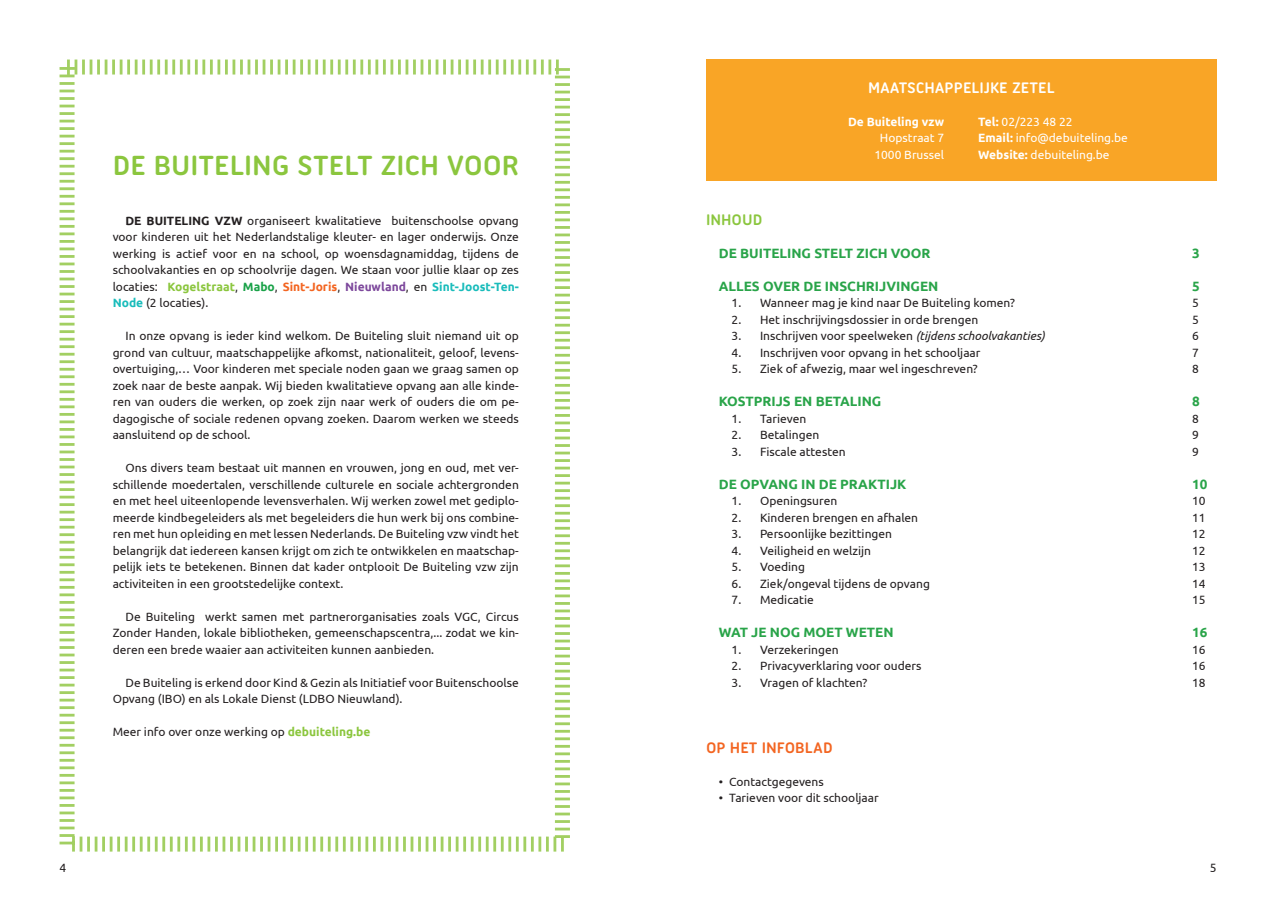
<style>
.page{position:relative;width:1276px;height:910px;background:#fff}
.page>*{position:absolute;margin:0;border:0;box-sizing:border-box;transform-origin:0 0}
.t1{font:700 30px "Ubuntu Titling";color:#8bc63e}
.t2{font:700 16.5px "Ubuntu Titling";color:#fff}
.t3{font:700 16.5px "Ubuntu Titling";color:#f36521}
.t4{font:700 16.5px "Ubuntu Titling";color:#8bc63e}
.t5{font:700 13.5px "Ubuntu";color:#29a449}
.t6{font:12px/16.5px "Ubuntu";color:#231f20;text-align:justify}
.t7{font:12px/16.5px "Ubuntu";color:#fff;text-align:center}
.t8{font:700 12px "Ubuntu";color:#fff}
.s1{font-weight:700}
.s2{font-weight:700;color:#8bc63e}
.s3{font-weight:700;color:#1aa249}
.s4{font-weight:700;color:#f36521}
.s5{font-weight:700;color:#7d489c}
.s6{font-weight:700;color:#19bcbb}
.s7{font-style:italic}
</style>
<div class="page">
<svg style="left:59px;top:59px;width:511px;height:793px"></svg>
<div style="left:706px;top:60px;width:510px;height:121px;background:#f9a526"></div>
<h1 class="t1" style="left:113px;top:148px;width:408px">DE BUITELING STELT ZICH VOOR</h1>
<p class="t6" style="left:113px;top:212px;width:408px;text-indent:13px"><span class="s1">DE BUITELING VZW</span> organiseert kwalitatieve buitenschoolse opvang voor kinderen uit het Nederlandstalige kleuter- en lager onderwijs. Onze werking is actief voor en na school, op woensdagnamiddag, tijdens de schoolvakanties en op schoolvrije dagen. We staan voor jullie klaar op zes locaties: <span class="s2">Kogelstraat</span>, <span class="s3">Mabo</span>, <span class="s4">Sint-Joris</span>, <span class="s5">Nieuwland</span>, en <span class="s6">Sint-Joost-Ten-Node</span> (2 locaties).</p>
<p class="t6" style="left:113px;top:327px;width:408px;text-indent:13px">In onze opvang is ieder kind welkom. De Buiteling sluit niemand uit op grond van cultuur, maatschappelijke afkomst, nationaliteit, geloof, levens&shy;overtuiging,… Voor kinderen met speciale noden gaan we graag samen op zoek naar de beste aanpak. Wij bieden kwalitatieve opvang aan alle kinde&shy;ren van ouders die werken, op zoek zijn naar werk of ouders die om pe&shy;dagogische of sociale redenen opvang zoeken. Daarom werken we steeds aansluitend op de school.</p>
<p class="t6" style="left:113px;top:459px;width:408px;text-indent:13px">Ons divers team bestaat uit mannen en vrouwen, jong en oud, met ver&shy;schillende moedertalen, verschillende culturele en sociale achtergronden en met heel uiteenlopende levensverhalen. Wij werken zowel met gediplo&shy;meerde kindbegeleiders als met begeleiders die hun werk bij ons combine&shy;ren met hun opleiding en met lessen Nederlands. De Buiteling vzw vindt het belangrijk dat iedereen kansen krijgt om zich te ontwikkelen en maatschap&shy;pelijk iets te betekenen. Binnen dat kader ontplooit De Buiteling vzw zijn activiteiten in een grootstedelijke context.</p>
<p class="t6" style="left:113px;top:608px;width:408px;text-indent:13px">De Buiteling werkt samen met partnerorganisaties zoals VGC, Circus Zonder Handen, lokale bibliotheken, gemeenschapscentra,... zodat we kin&shy;deren een brede waaier aan activiteiten kunnen aanbieden.</p>
<p class="t6" style="left:113px;top:674px;width:408px;text-indent:13px">De Buiteling is erkend door Kind &amp; Gezin als Initiatief voor Buitenschoolse<br>Opvang (IBO) en als Lokale Dienst (LDBO Nieuwland).</p>
<p class="t6" style="left:113px;top:723px;width:259px">Meer info over onze werking op <span class="s2">debuiteling.be</span></p>
<h2 class="t2" style="left:868px;top:78px;width:188px">MAATSCHAPPELIJKE ZETEL</h2>
<p class="t8" style="left:848px;top:114px;width:98px">De Buiteling vzw</p>
<p class="t7" style="left:874px;top:129px;width:71px">Hopstraat 7<br>1000 Brussel</p>
<p class="t7" style="left:978px;top:113px;width:151px;text-align:left"><span class="s1">Tel:</span> 02/223 48 22<br><span class="s1">Email:</span> info@debuiteling.be<br><span class="s1">Website:</span> debuiteling.be</p>
<h2 class="t4" style="left:706px;top:210px;width:58px">INHOUD</h2>
<p class="t5" style="left:719px;top:245px;width:213px">DE BUITELING STELT ZICH VOOR</p>
<p class="t5" style="left:1192px;top:245px;width:9px">3</p>
<p class="t5" style="left:719px;top:278px;width:221px">ALLES OVER DE INSCHRIJVINGEN</p>
<p class="t5" style="left:1192px;top:278px;width:9px">5</p>
<p class="t6" style="left:731px;top:294px;width:285px">1. Wanneer mag je kind naar De Buiteling komen?</p>
<p class="t6" style="left:1192px;top:294px;width:8px">5</p>
<p class="t6" style="left:731px;top:311px;width:248px">2. Het inschrijvingsdossier in orde brengen</p>
<p class="t6" style="left:1192px;top:311px;width:8px">5</p>
<p class="t6" style="left:731px;top:327px;width:315px">3. Inschrijven voor speelweken <span class="s7">(tijdens schoolvakanties)</span></p>
<p class="t6" style="left:1192px;top:327px;width:8px">6</p>
<p class="t6" style="left:731px;top:344px;width:250px">4. Inschrijven voor opvang in het schooljaar</p>
<p class="t6" style="left:1192px;top:344px;width:8px">7</p>
<p class="t6" style="left:731px;top:360px;width:248px">5. Ziek of afwezig, maar wel ingeschreven?</p>
<p class="t6" style="left:1192px;top:360px;width:8px">8</p>
<p class="t5" style="left:719px;top:393px;width:164px">KOSTPRIJS EN BETALING</p>
<p class="t5" style="left:1192px;top:393px;width:9px">8</p>
<p class="t6" style="left:731px;top:410px;width:76px">1. Tarieven</p>
<p class="t6" style="left:1192px;top:410px;width:8px">8</p>
<p class="t6" style="left:731px;top:426px;width:89px">2. Betalingen</p>
<p class="t6" style="left:1192px;top:426px;width:8px">9</p>
<p class="t6" style="left:731px;top:443px;width:116px">3. Fiscale attesten</p>
<p class="t6" style="left:1192px;top:443px;width:8px">9</p>
<p class="t5" style="left:719px;top:476px;width:189px">DE OPVANG IN DE PRAKTIJK</p>
<p class="t5" style="left:1192px;top:476px;width:17px">10</p>
<p class="t6" style="left:731px;top:492px;width:107px">1. Openingsuren</p>
<p class="t6" style="left:1192px;top:492px;width:15px">10</p>
<p class="t6" style="left:731px;top:509px;width:188px">2. Kinderen brengen en afhalen</p>
<p class="t6" style="left:1192px;top:509px;width:15px">11</p>
<p class="t6" style="left:731px;top:525px;width:162px">3. Persoonlijke bezittingen</p>
<p class="t6" style="left:1192px;top:525px;width:15px">12</p>
<p class="t6" style="left:731px;top:542px;width:141px">4. Veiligheid en welzijn</p>
<p class="t6" style="left:1192px;top:542px;width:15px">12</p>
<p class="t6" style="left:731px;top:558px;width:75px">5. Voeding</p>
<p class="t6" style="left:1192px;top:558px;width:15px">13</p>
<p class="t6" style="left:731px;top:575px;width:200px">6. Ziek/ongeval tijdens de opvang</p>
<p class="t6" style="left:1192px;top:575px;width:15px">14</p>
<p class="t6" style="left:731px;top:591px;width:84px">7. Medicatie</p>
<p class="t6" style="left:1192px;top:591px;width:15px">15</p>
<p class="t5" style="left:719px;top:624px;width:176px">WAT JE NOG MOET WETEN</p>
<p class="t5" style="left:1192px;top:624px;width:17px">16</p>
<p class="t6" style="left:731px;top:641px;width:109px">1. Verzekeringen</p>
<p class="t6" style="left:1192px;top:641px;width:15px">16</p>
<p class="t6" style="left:731px;top:657px;width:191px">2. Privacyverklaring voor ouders</p>
<p class="t6" style="left:1192px;top:657px;width:15px">16</p>
<p class="t6" style="left:731px;top:674px;width:137px">3. Vragen of klachten?</p>
<p class="t6" style="left:1192px;top:674px;width:15px">18</p>
<h2 class="t3" style="left:706px;top:738px;width:128px">OP HET INFOBLAD</h2>
<p class="t6" style="left:719px;top:773px;width:107px">• Contactgegevens</p>
<p class="t6" style="left:719px;top:789px;width:161px">• Tarieven voor dit schooljaar</p>
<p class="t6" style="left:60px;top:859px;width:8px">4</p>
<p class="t6" style="left:1209px;top:859px;width:8px">5</p>
</div>
